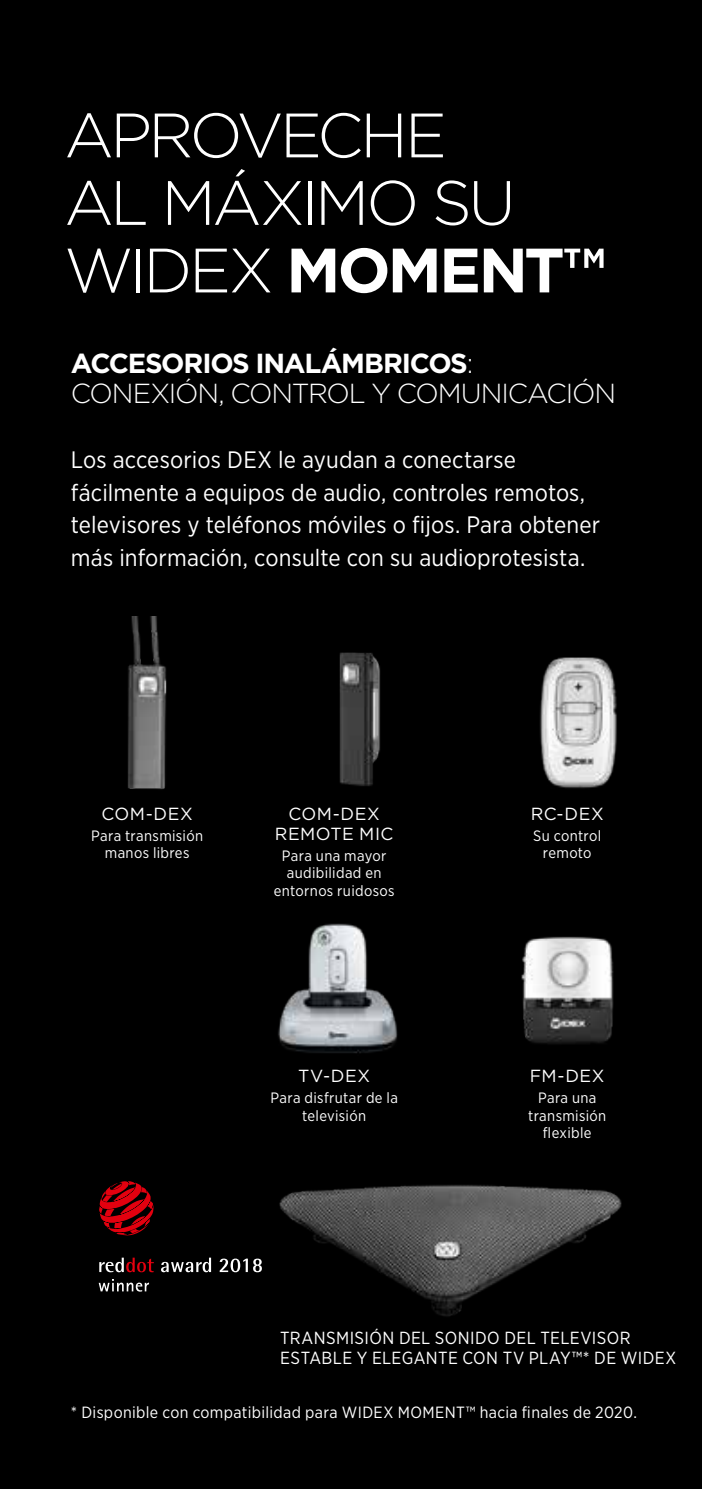
<style>
.page{position:relative;width:702px;height:1489px;background:#fff}
.page>*{position:absolute;margin:0;border:0;box-sizing:border-box;transform-origin:0 0}
.t1{font:300 62.5px/67.5px "Gotham";letter-spacing:-.055em;color:#fff}
.t2{font:300 27.5px/30px "Gotham";letter-spacing:-.04em;color:#fff}
.t3{font:23.75px/32.5px "Gotham Narrow";letter-spacing:.005em;color:#fff}
.t4{font:17.5px/20px "Gotham Narrow";letter-spacing:.025em;color:#fff}
.t5{font:17.5px/20px "Gotham";letter-spacing:.03em;color:#fff;text-align:center}
.t6{font:16.25px "Gotham Narrow";letter-spacing:.02em;color:#fff}
.t7{font:15px/17.5px "Gotham Narrow";letter-spacing:.02em;color:#fff;text-align:center}
.s1{font-weight:700}
</style>
<div class="page">
<div style="left:0;top:0;width:702px;height:1488px;background:#000"></div>
<img style="left:279px;top:1185px;width:343px;height:131px">
<img style="left:128px;top:616px;width:39px;height:174px">
<img style="left:339px;top:652px;width:42px;height:134px">
<img style="left:540px;top:657px;width:77px;height:132px">
<img style="left:278px;top:923px;width:120px;height:130px">
<img style="left:521px;top:936px;width:93px;height:108px">
<svg style="left:99px;top:1279px;width:50px;height:12px"></svg>
<svg style="left:99px;top:1181px;width:55px;height:54px"></svg>
<svg style="left:99px;top:1257px;width:55px;height:15px"></svg>
<svg style="left:161px;top:1257px;width:50px;height:15px"></svg>
<svg style="left:220px;top:1258px;width:42px;height:14px"></svg>
<h1 class="t1" style="left:64px;top:100px;width:543px">APROVECHE<br>AL MÁXIMO SU<br>WIDEX <span class="s1">MOMENT™</span></h1>
<p class="t2" style="left:71px;top:348px;width:546px"><span class="s1">ACCESORIOS INALÁMBRICOS</span>:<br>CONEXIÓN, CONTROL Y COMUNICACIÓN</p>
<p class="t3" style="left:71px;top:443px;width:531px">Los accesorios DEX le ayudan a conectarse fácilmente a equipos de audio, controles remotos, televisores y teléfonos móviles o fijos. Para obtener más información, consulte con su audioprotesista.</p>
<p class="t5" style="left:101px;top:803px;width:93px">COM-DEX</p>
<p class="t7" style="left:91px;top:826px;width:113px">Para transmisión manos libres</p>
<p class="t5" style="left:275px;top:803px;width:120px">COM-DEX<br>REMOTE MIC</p>
<p class="t7" style="left:274px;top:846px;width:122px">Para una mayor audibilidad en entornos ruidosos</p>
<p class="t5" style="left:298px;top:1065px;width:74px">TV-DEX</p>
<p class="t7" style="left:270px;top:1088px;width:129px">Para disfrutar de la televisión</p>
<p class="t5" style="left:530px;top:803px;width:75px">RC-DEX</p>
<p class="t7" style="left:533px;top:826px;width:69px">Su control remoto</p>
<p class="t5" style="left:530px;top:1065px;width:76px">FM-DEX</p>
<p class="t7" style="left:528px;top:1088px;width:79px">Para una transmisión flexible</p>
<p class="t4" style="left:280px;top:1326px;width:397px">TRANSMISIÓN DEL SONIDO DEL TELEVISOR<br>ESTABLE Y ELEGANTE CON TV PLAY™* DE WIDEX</p>
<p class="t6" style="left:71px;top:1402px;width:567px">* Disponible con compatibilidad para WIDEX MOMENT™ hacia finales de 2020.</p>
</div>
